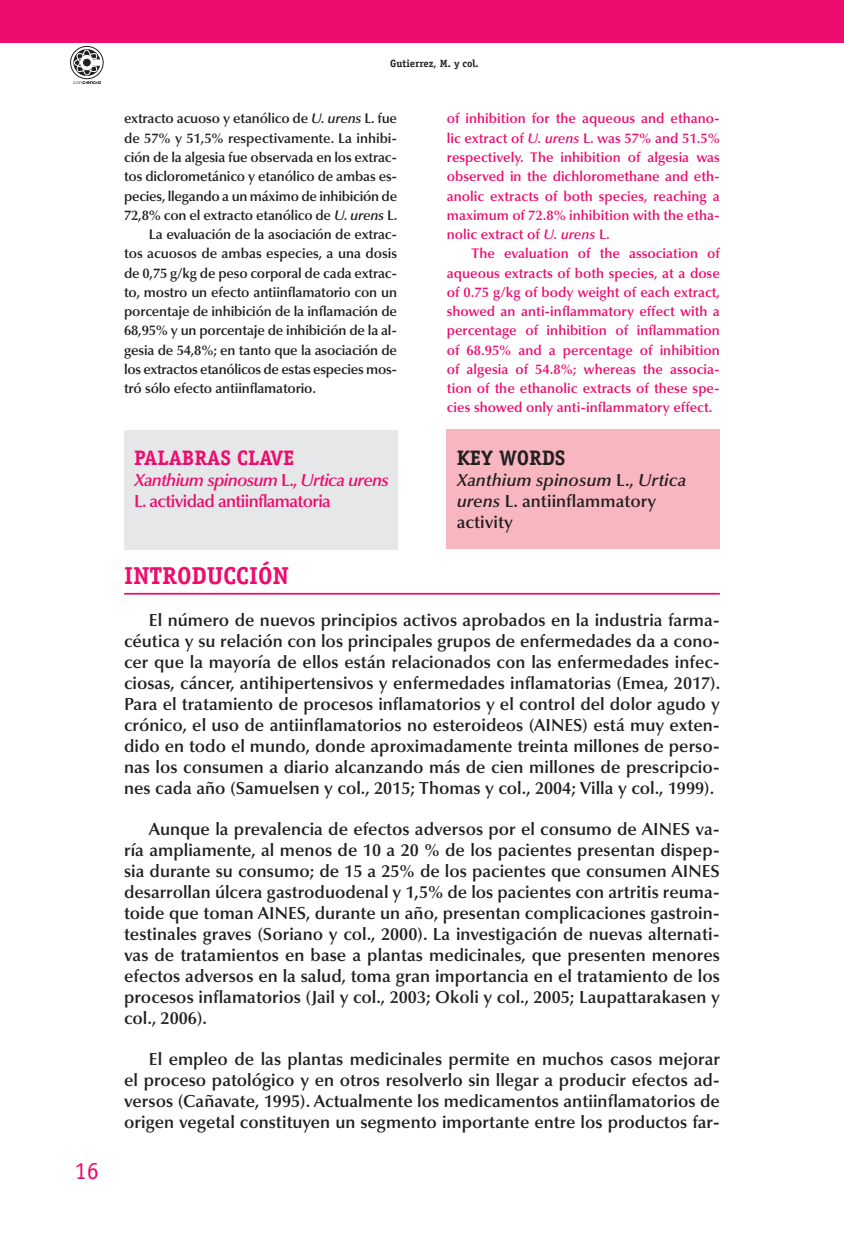
<style>
.page{position:relative;width:844px;height:1241px;background:#fff}
.page>*{position:absolute;margin:0;border:0;box-sizing:border-box;transform-origin:0 0}
.t1{font:700 24.5px "Officina Serif Std";color:#ed0c6e}
.t2{font:24.5px "Officina Serif Std";color:#ed0c6e}
.t3{font:700 21px "Officina Serif Std";color:#ed0c6e}
.t4{font:700 21px "Officina Serif Std";color:#231f20}
.t5{font:600 17.5px/21px "Optima LT Std";color:#231f20;text-align:justify}
.t6{font:600 17.5px/21px "Optima LT Std";letter-spacing:-.04em;color:#ed0c6e}
.t7{font:600 14px/19.2px "Optima LT Std";color:#ed0c6e;text-align:justify}
.t8{font:600 14px "Optima LT Std";letter-spacing:-.015em;color:#231f20}
.t9{font:700 10.5px "Officina Serif Std";color:#231f20}
.s1{font-style:italic}
</style>
<div class="page">
<div style="left:0;top:0;width:843px;height:42px;background:#ed0c6e"></div>
<div style="left:70px;top:46px;width:33px;height:33px;border:1px solid #231f20;border-radius:50%"></div>
<svg style="left:73px;top:49px;width:28px;height:35px"></svg>
<hr style="left:124px;top:592px;width:595px;height:2px;background:#ed0c6e">
<div style="left:124px;top:430px;width:273px;height:119px;background:#e6e7e8"></div>
<div style="left:446px;top:430px;width:273px;height:119px;background:#f8b6c0"></div>
<h1 class="t2" style="left:75px;top:1161px;width:26px">16</h1>
<p class="t9" style="left:390px;top:59px;width:90px">Gutierrez, M. y col.</p>
<p class="t8" style="left:124px;top:112px;width:274px">extracto acuoso y etanólico de <span class="s1">U. urens</span> L. fue</p>
<p class="t8" style="left:124px;top:131px;width:274px">de 57% y 51,5% respectivamente. La inhibi-</p>
<p class="t8" style="left:124px;top:150px;width:274px">ción de la algesia fue observada en los extrac-</p>
<p class="t8" style="left:124px;top:169px;width:274px">tos diclorometánico y etanólico de ambas es-</p>
<p class="t8" style="left:124px;top:189px;width:274px">pecies, llegando a un máximo de inhibición de</p>
<p class="t8" style="left:124px;top:208px;width:275px">72,8% con el extracto etanólico de <span class="s1">U. urens</span> L.</p>
<p class="t8" style="left:149px;top:227px;width:250px">La evaluación de la asociación de extrac-</p>
<p class="t8" style="left:124px;top:246px;width:274px">tos acuosos de ambas especies, a una dosis</p>
<p class="t8" style="left:124px;top:266px;width:274px">de 0,75 g/kg de peso corporal de cada extrac-</p>
<p class="t8" style="left:124px;top:285px;width:274px">to, mostro un efecto antiinflamatorio con un</p>
<p class="t8" style="left:124px;top:304px;width:274px">porcentaje de inhibición de la inflamación de</p>
<p class="t8" style="left:124px;top:323px;width:274px">68,95% y un porcentaje de inhibición de la al-</p>
<p class="t8" style="left:124px;top:343px;width:274px">gesia de 54,8%; en tanto que la asociación de</p>
<p class="t8" style="left:124px;top:362px;width:274px">los extractos etanólicos de estas especies mos-</p>
<p class="t8" style="left:124px;top:381px;width:193px">tró sólo efecto antiinflamatorio.</p>
<p class="t3" style="left:134px;top:449px;width:162px">PALABRAS CLAVE</p>
<p class="t6" style="left:134px;top:470px;width:256px"><span class="s1">Xanthium spinosum</span> L., <span class="s1">Urtica urens<br></span>L. actividad antiinflamatoria</p>
<p class="t7" style="left:446px;top:110px;width:274px">of inhibition for the aqueous and ethano&shy;lic extract of <span class="s1">U. urens</span> L. was 57% and 51.5% respectively. The inhibition of algesia was observed in the dichloromethane and eth&shy;anolic extracts of both species, reaching a maximum of 72.8% inhibition with the etha&shy;nolic extract of <span class="s1">U. urens</span> L.</p>
<p class="t7" style="left:446px;top:244px;width:275px;text-indent:25px">The evaluation of the association of aqueous extracts of both species, at a dose of 0.75 g/kg of body weight of each extract, showed an anti-inflammatory effect with a percentage of inhibition of inflammation of 68.95% and a percentage of inhibition of algesia of 54.8%; whereas the associa&shy;tion of the ethanolic extracts of these spe&shy;cies showed only anti-inflammatory effect.</p>
<p class="t4" style="left:456px;top:449px;width:110px">KEY WORDS</p>
<p class="t5" style="left:456px;top:470px;width:231px;text-align:left"><span class="s1">Xanthium spinosum</span> L., <span class="s1">Urtica urens</span> L. antiinflammatory activity</p>
<h1 class="t1" style="left:124px;top:566px;width:166px">INTRODUCCIÓN</h1>
<p class="t5" style="left:124px;top:610px;width:597px;text-indent:25px">El número de nuevos principios activos aprobados en la industria farma&shy;céutica y su relación con los principales grupos de enfermedades da a cono&shy;cer que la mayoría de ellos están relacionados con las enfermedades infec&shy;ciosas, cáncer, antihipertensivos y enfermedades inflamatorias (Emea, 2017).<br>Para el tratamiento de procesos inflamatorios y el control del dolor agudo y crónico, el uso de antiinflamatorios no esteroideos (AINES) está muy exten&shy;dido en todo el mundo, donde aproximadamente treinta millones de perso&shy;nas los consumen a diario alcanzando más de cien millones de prescripcio&shy;nes cada año (Samuelsen y col., 2015; Thomas y col., 2004; Villa y col., 1999).</p>
<p class="t5" style="left:124px;top:819px;width:597px;text-indent:25px">Aunque la prevalencia de efectos adversos por el consumo de AINES va&shy;ría ampliamente, al menos de 10 a 20 % de los pacientes presentan dispep&shy;sia durante su consumo; de 15 a 25% de los pacientes que consumen AINES desarrollan úlcera gastroduodenal y 1,5% de los pacientes con artritis reuma&shy;toide que toman AINES, durante un año, presentan complicaciones gastroin&shy;testinales graves (Soriano y col., 2000). La investigación de nuevas alternati&shy;vas de tratamientos en base a plantas medicinales, que presenten menores efectos adversos en la salud, toma gran importancia en el tratamiento de los procesos inflamatorios (Jail y col., 2003; Okoli y col., 2005; Laupattarakasen y col., 2006).</p>
<p class="t5" style="left:124px;top:1049px;width:597px;text-indent:25px">El empleo de las plantas medicinales permite en muchos casos mejorar el proceso patológico y en otros resolverlo sin llegar a producir efectos ad&shy;versos (Cañavate, 1995). Actualmente los medicamentos antiinflamatorios de origen vegetal constituyen un segmento importante entre los productos far-</p>
</div>
